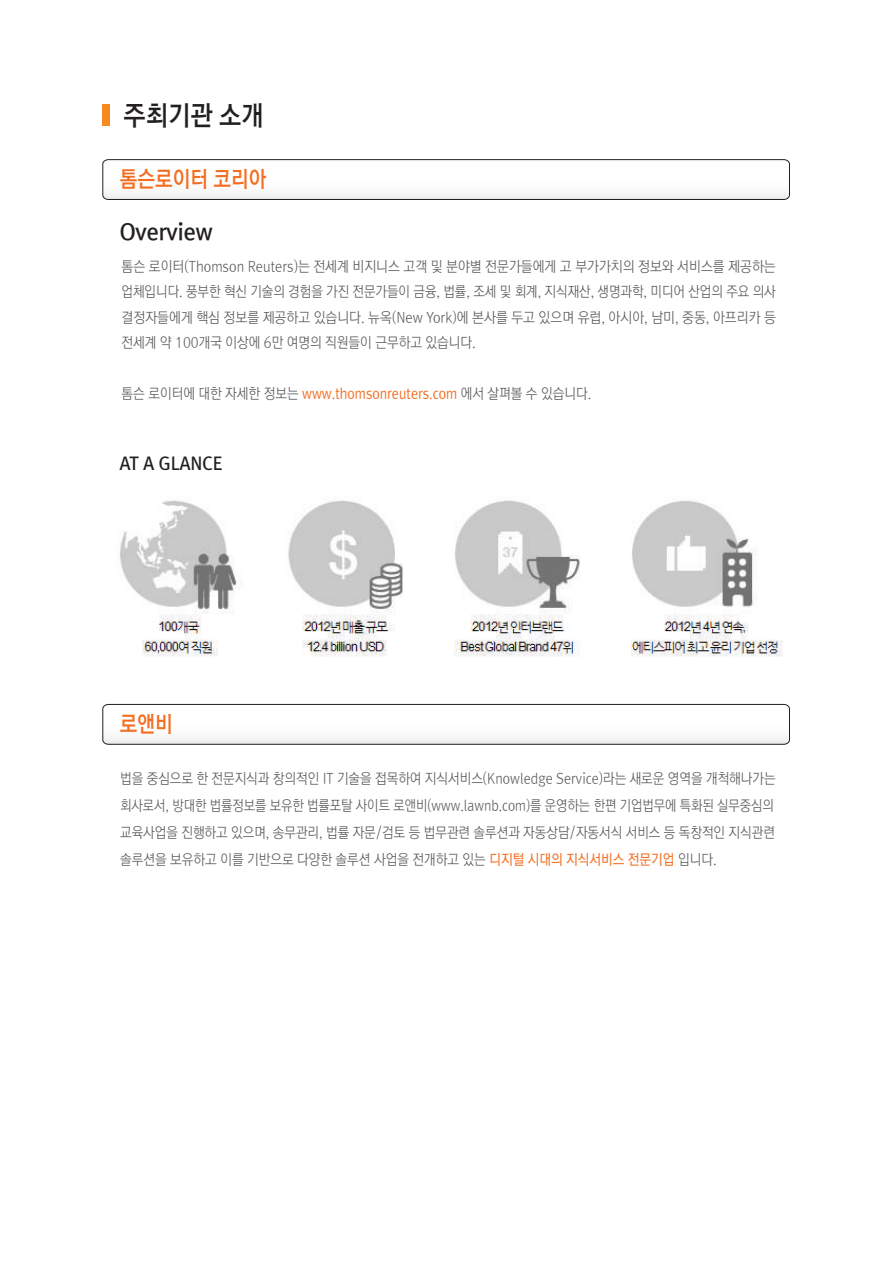
<style>
.page{position:relative;width:893px;height:1263px;background:#fff}
.page>*{position:absolute;margin:0;border:0;box-sizing:border-box;transform-origin:0 0}
.t1{font:27.3px "Rix Go B";color:#231f20;scale:.91 1}
.t2{font:22.5px "Rix Go B";color:#f36e21;scale:.87 1}
.t3{font:22.5px "Rix Go B";color:#231f20}
.t4{font:17.7px "Rix Go B";color:#231f20}
.t5{font:14.4px/27px "Rix Go L";color:#57585a;text-align:justify;scale:.89 1}
.t6{font:14.4px/25.5px "Rix Go L";color:#57585a;text-align:justify;scale:.91 1}
.t7{font:14.4px "Rix Go L";color:#57585a;scale:.9 1}
.s1{font-family:"Rix Go M";color:#f36e21}
</style>
<div class="page">
<div style="left:103px;top:104px;width:7px;height:21px;background:#f6891f"></div>
<img style="left:119px;top:500px;width:664px;height:157px">
<svg style="left:102px;top:159px;width:688px;height:41px"></svg>
<svg style="left:102px;top:704px;width:688px;height:41px"></svg>
<h1 class="t1" style="left:124px;top:99px;width:156px">주최기관 소개</h1>
<h2 class="t2" style="left:120px;top:166px;width:170px">톰슨로이터 코리아</h2>
<h2 class="t3" style="left:120px;top:218px;width:94px">Overview</h2>
<p class="t6" style="left:122px;top:254px;width:720px">톰슨 로이터(Thomson Reuters)는 전세계 비지니스 고객 및 분야별 전문가들에게 고 부가가치의 정보와 서비스를 제공하는 업체입니다. 풍부한 혁신 기술의 경험을 가진 전문가들이 금융, 법률, 조세 및 회계, 지식재산, 생명과학, 미디어 산업의 주요 의사 결정자들에게 핵심 정보를 제공하고 있습니다. 뉴옥(New York)에 본사를 두고 있으며 유럽, 아시아, 남미, 중동, 아프리카 등 전세계 약 100개국 이상에 6만 여명의 직원들이 근무하고 있습니다.</p>
<p class="t7" style="left:122px;top:385px;width:523px">톰슨 로이터에 대한 자세한 정보는 <span class="s1">www.thomsonreuters.com</span> 에서 살펴볼 수 있습니다.</p>
<p class="t4" style="left:120px;top:452px;width:104px">AT A GLANCE</p>
<h2 class="t2" style="left:120px;top:710px;width:62px">로앤비</h2>
<p class="t5" style="left:120px;top:765px;width:738px">법을 중심으로 한 전문지식과 창의적인 IT 기술을 접목하여 지식서비스(Knowledge Service)라는 새로운 영역을 개척해나가는 회사로서, 방대한 법률정보를 보유한 법률포탈 사이트 로앤비(www.lawnb.com)를 운영하는 한편 기업법무에 특화된 실무중심의 교육사업을 진행하고 있으며, 송무관리, 법률 자문/검토 등 법무관련 솔루션과 자동상담/자동서식 서비스 등 독창적인 지식관련 솔루션을 보유하고 이를 기반으로 다양한 솔루션 사업을 전개하고 있는 <span class="s1">디지털 시대의 지식서비스 전문기업</span> 입니다.</p>
</div>
